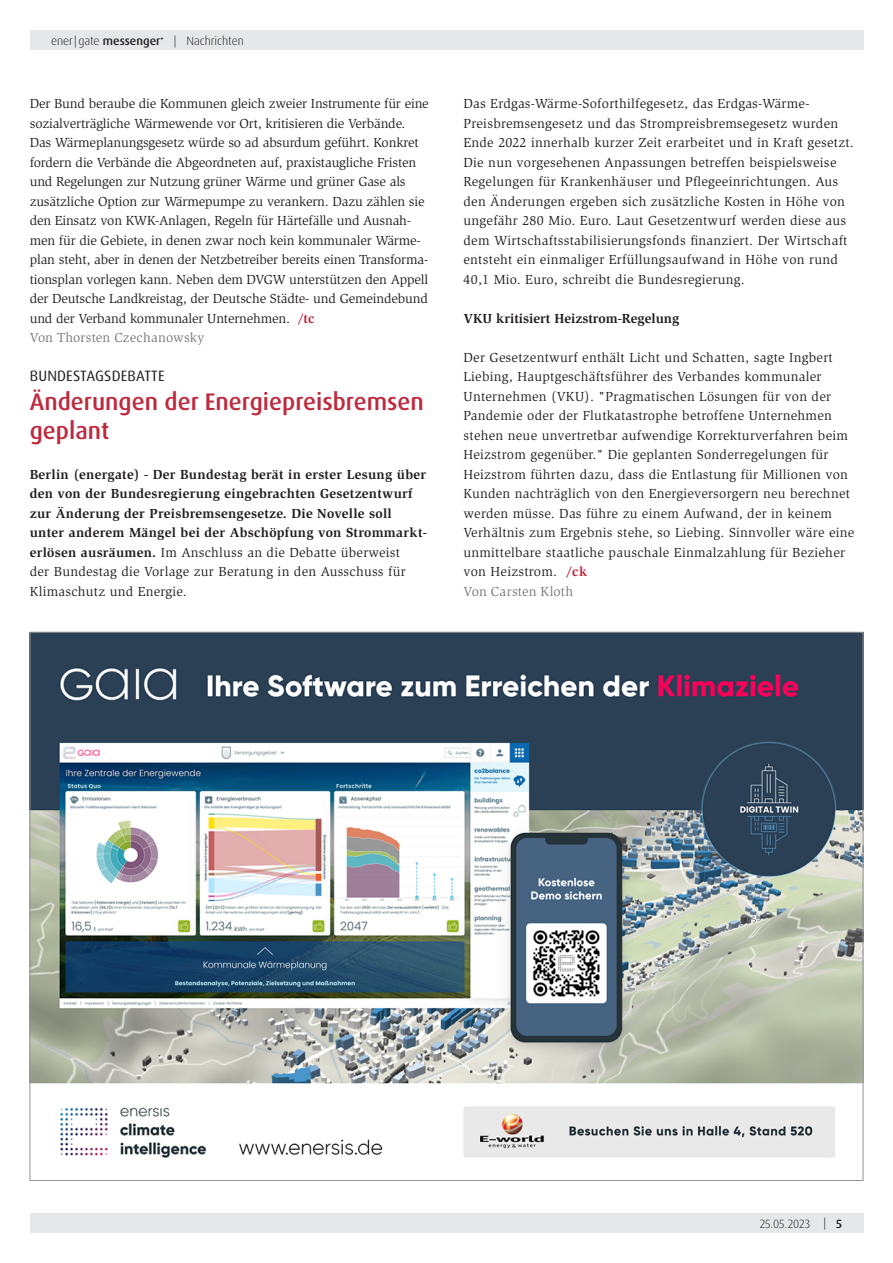
<style>
.page{position:relative;width:893px;height:1263px;background:#fff}
.page>*{position:absolute;margin:0;border:0;box-sizing:border-box;transform-origin:0 0}
.Headline{font:500 24px/28.8px "Dax Pro";color:#bd293d}
.Dachzeile{font:15px "Dax Pro";letter-spacing:.01em;color:#231f20}
.Fließtext{font:13.5px/19.5px "Slimbach Std";letter-spacing:.02em;color:#231f20}
.Zwischenüberschrift{font:13.5px/19.5px "Slimbach Std";letter-spacing:-.01em;color:#231f20}
.Fließtext-2{font:700 13.5px/19.5px "Slimbach Std";letter-spacing:.02em;color:#231f20}
.Zwischenüberschrift-2{font:700 13.5px "Slimbach Std";color:#231f20}
.Autor{font:13.5px "Slimbach Std";letter-spacing:.015em;color:#76787b}
.t1{font:300 12px "Dax Pro";color:#231f20}
.s1{font-weight:500}
.s2{font-weight:700;color:#bd293d}
.s3{color:#76787b}
.s4{font-weight:400}
</style>
<div class="page">
<div style="left:30px;top:1214px;width:833px;height:19px;background:#e6e7e9"></div>
<div style="left:30px;top:30px;width:833px;height:20px;background:#e6e7e9"></div>
<img style="left:32px;top:634px;width:829px;height:524px">
<p class="t1" style="left:51px;top:33px;width:194px">ener|gate <span class="s1">messenger</span><sup>+</sup> | Nachrichten</p>
<p class="Zwischenüberschrift" style="left:30px;top:94px;width:400px">Der Bund beraube die Kommunen gleich zweier Instrumente für eine sozialverträgliche Wärmewende vor Ort, kritisieren die Verbände.<br>Das Wärmeplanungsgesetz würde so ad absurdum geführt. Konkret fordern die Verbände die Abgeordneten auf, praxistaugliche Fristen und Regelungen zur Nutzung grüner Wärme und grüner Gase als zusätzliche Option zur Wärmepumpe zu verankern. Dazu zählen sie den Einsatz von KWK-Anlagen, Regeln für Härtefälle und Ausnah&shy;men für die Gebiete, in denen zwar noch kein kommunaler Wärme&shy;plan steht, aber in denen der Netzbetreiber bereits einen Transforma&shy;tionsplan vorlegen kann. Neben dem DVGW unterstützen den Appell der Deutsche Landkreistag, der Deutsche Städte- und Gemeindebund und der Verband kommunaler Unternehmen. <span class="s2">/tc<br></span><span class="s3">Von Thorsten Czechanowsky</span></p>
<p class="Dachzeile" style="left:30px;top:366px;width:136px">BUNDESTAGSDEBATTE</p>
<p class="Headline" style="left:30px;top:387px;width:396px">Änderungen der Energiepreisbremsen geplant</p>
<p class="Fließtext-2" style="left:30px;top:464px;width:399px">Berlin (energate) - Der Bundestag berät in erster Lesung über den von der Bundesregierung eingebrachten Gesetzentwurf zur Änderung der Preisbremsengesetze. Die Novelle soll unter anderem Mängel bei der Abschöpfung von Strommarkt&shy;erlösen ausräumen. <span class="s4">Im Anschluss an die Debatte überweist<br>der Bundestag die Vorlage zur Beratung in den Ausschuss für Klimaschutz und Energie.</span></p>
<p class="Fließtext" style="left:463px;top:94px;width:392px">Das Erdgas-Wärme-Soforthilfegesetz, das Erdgas-Wärme-Preisbremsengesetz und das Strompreisbremsegesetz wurden Ende 2022 innerhalb kurzer Zeit erarbeitet und in Kraft gesetzt.<br>Die nun vorgesehenen Anpassungen betreffen beispielsweise Regelungen für Krankenhäuser und Pflegeeinrichtungen. Aus den Änderungen ergeben sich zusätzliche Kosten in Höhe von ungefähr 280 Mio. Euro. Laut Gesetzentwurf werden diese aus dem Wirtschaftsstabilisierungsfonds finanziert. Der Wirtschaft entsteht ein einmaliger Erfüllungsaufwand in Höhe von rund 40,1 Mio. Euro, schreibt die Bundesregierung.</p>
<p class="Zwischenüberschrift-2" style="left:463px;top:310px;width:217px">VKU kritisiert Heizstrom-Regelung</p>
<p class="Fließtext" style="left:463px;top:347px;width:392px">Der Gesetzentwurf enthält Licht und Schatten, sagte Ingbert Liebing, Hauptgeschäftsführer des Verbandes kommunaler Unternehmen (VKU). "Pragmatischen Lösungen für von der Pandemie oder der Flutkatastrophe betroffene Unternehmen stehen neue unvertretbar aufwendige Korrekturverfahren beim Heizstrom gegenüber." Die geplanten Sonderregelungen für Heizstrom führten dazu, dass die Entlastung für Millionen von Kunden nachträglich von den Energieversorgern neu berechnet werden müsse. Das führe zu einem Aufwand, der in keinem Verhältnis zum Ergebnis stehe, so Liebing. Sinnvoller wäre eine unmittelbare staatliche pauschale Einmalzahlung für Bezieher von Heizstrom. <span class="s2">/ck</span></p>
<p class="Autor" style="left:463px;top:583px;width:111px">Von Carsten Kloth</p>
<p class="t1" style="left:760px;top:1216px;width:52px">25.05.2023</p>
<p class="t1" style="left:823px;top:1215px;width:20px">| <span class="s1">5</span></p>
</div>
